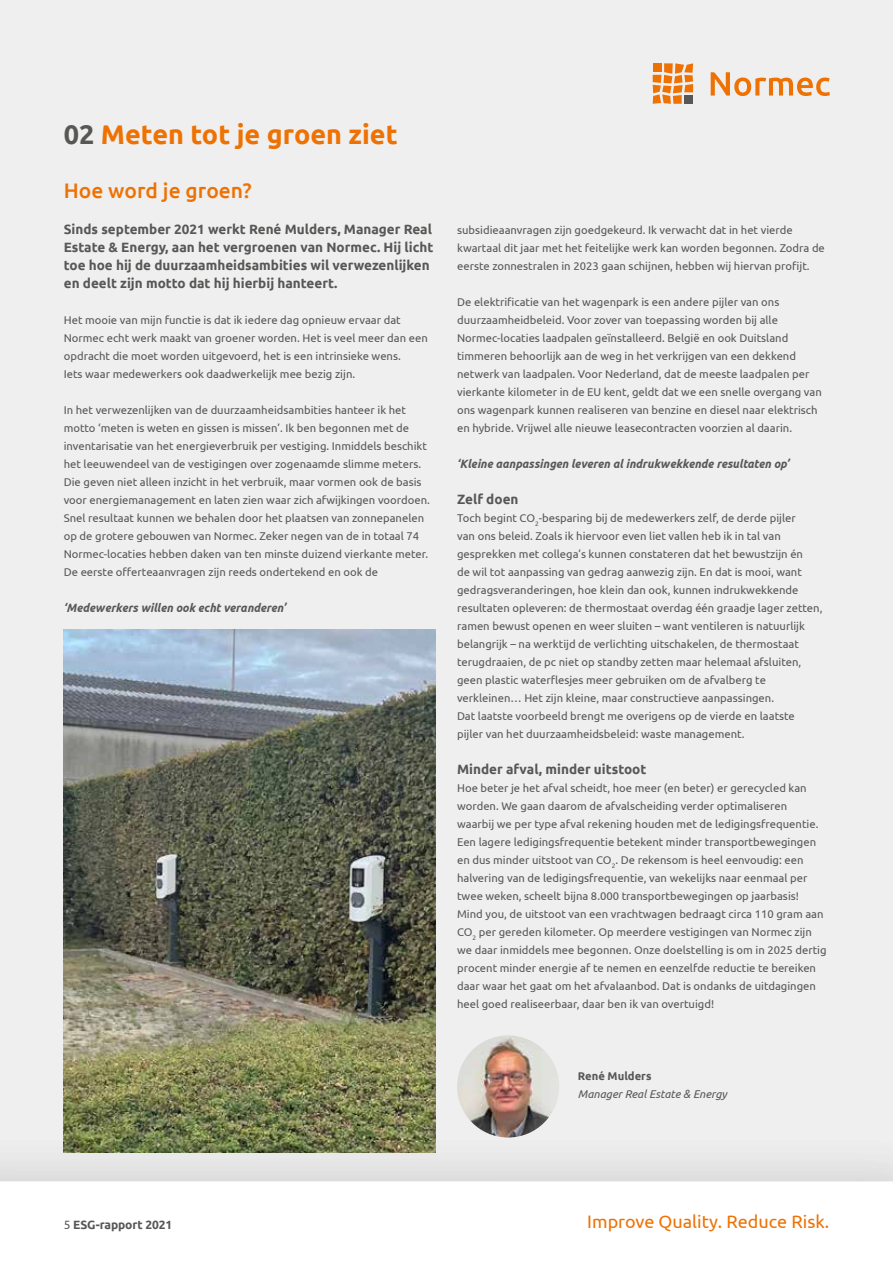
<style>
.page{position:relative;width:893px;height:1263px;background:#fff}
.page>*{position:absolute;margin:0;border:0;box-sizing:border-box;transform-origin:0 0}
.t1{font:700 27px "Ubuntu";color:#ee7203}
.t2{font:500 21px "Ubuntu";color:#ee7203}
.t3{font:18px "Ubuntu";color:#ee7203}
.t4{font:700 13.5px/18px "Ubuntu";color:#575756}
.t5{font:italic 700 12px "Ubuntu";color:#575756;scale:.95 1}
.t6{font:700 12px "Ubuntu";letter-spacing:-.01em;color:#575756}
.t7{font:11.25px/18px "Ubuntu";color:#575756}
.t8{font:italic 11.25px "Ubuntu";color:#575756}
.t9{font:700 11.25px "Ubuntu";color:#575756}
.s1{color:#575756}
.s2{font-weight:400}
</style>
<div class="page">
<div style="left:0;top:0;width:893px;height:1191px;background:#eeefee"></div>
<img style="left:64px;top:629px;width:372px;height:501px">
<img style="left:457px;top:1035px;width:102px;height:102px;border-radius:51px">
<svg style="left:711px;top:72px;width:119px;height:24px"></svg>
<svg style="left:653px;top:63px;width:40px;height:41px"></svg>
<div style="left:0;top:1130px;width:893px;height:133px;background:#575756;opacity:.15"></div>
<svg style="left:0;top:1181px;width:893px;height:82px"></svg>
<h1 class="t1" style="left:64px;top:118px;width:335px"><span class="s1">02</span> Meten tot je groen ziet</h1>
<h2 class="t2" style="left:64px;top:177px;width:189px">Hoe word je groen?</h2>
<p class="t4" style="left:64px;top:220px;width:371px">Sinds september 2021 werkt René Mulders, Manager Real Estate &amp; Energy, aan het vergroenen van Normec. Hij licht toe hoe hij de duurzaamheidsambities wil verwezenlijken en deelt zijn motto dat hij hierbij hanteert.</p>
<p class="t7" style="left:64px;top:311px;width:366px">Het mooie van mijn functie is dat ik iedere dag opnieuw ervaar dat Normec echt werk maakt van groener worden. Het is veel meer dan een opdracht die moet worden uitgevoerd, het is een intrinsieke wens.<br>Iets waar medewerkers ook daadwerkelijk mee bezig zijn.</p>
<p class="t7" style="left:64px;top:401px;width:368px">In het verwezenlijken van de duurzaamheidsambities hanteer ik het motto ‘meten is weten en gissen is missen’. Ik ben begonnen met de inventarisatie van het energieverbruik per vestiging. Inmiddels beschikt het leeuwendeel van de vestigingen over zogenaamde slimme meters.<br>Die geven niet alleen inzicht in het verbruik, maar vormen ook de basis voor energiemanagement en laten zien waar zich afwijkingen voordoen.<br>Snel resultaat kunnen we behalen door het plaatsen van zonnepanelen op de grotere gebouwen van Normec. Zeker negen van de in totaal 74<br>Normec-locaties hebben daken van ten minste duizend vierkante meter.<br>De eerste offerteaanvragen zijn reeds ondertekend en ook de</p>
<p class="t5" style="left:64px;top:600px;width:235px">‘Medewerkers willen ook echt veranderen’</p>
<p class="t7" style="left:457px;top:221px;width:369px">subsidieaanvragen zijn goedgekeurd. Ik verwacht dat in het vierde kwartaal dit jaar met het feitelijke werk kan worden begonnen. Zodra de eerste zonnestralen in 2023 gaan schijnen, hebben wij hiervan profijt.</p>
<p class="t7" style="left:457px;top:293px;width:366px">De elektrificatie van het wagenpark is een andere pijler van ons duurzaamheidbeleid. Voor zover van toepassing worden bij alle Normec-locaties laadpalen geïnstalleerd. België en ook Duitsland timmeren behoorlijk aan de weg in het verkrijgen van een dekkend netwerk van laadpalen. Voor Nederland, dat de meeste laadpalen per vierkante kilometer in de EU kent, geldt dat we een snelle overgang van ons wagenpark kunnen realiseren van benzine en diesel naar elektrisch en hybride. Vrijwel alle nieuwe leasecontracten voorzien al daarin.</p>
<p class="t5" style="left:457px;top:456px;width:351px">‘Kleine aanpassingen leveren al indrukwekkende resultaten op’</p>
<p class="t4" style="left:457px;top:490px;width:63px">Zelf doen</p>
<p class="t7" style="left:457px;top:509px;width:367px">Toch begint CO<sub>2</sub>-besparing bij de medewerkers zelf, de derde pijler<br>van ons beleid. Zoals ik hiervoor even liet vallen heb ik in tal van gesprekken met collega’s kunnen constateren dat het bewustzijn én<br>de wil tot aanpassing van gedrag aanwezig zijn. En dat is mooi, want gedragsveranderingen, hoe klein dan ook, kunnen indrukwekkende resultaten opleveren: de thermostaat overdag één graadje lager zetten, ramen bewust openen en weer sluiten – want ventileren is natuurlijk belangrijk – na werktijd de verlichting uitschakelen, de thermostaat terugdraaien, de pc niet op standby zetten maar helemaal afsluiten, geen plastic waterflesjes meer gebruiken om de afvalberg te verkleinen… Het zijn kleine, maar constructieve aanpassingen.<br>Dat laatste voorbeeld brengt me overigens op de vierde en laatste pijler van het duurzaamheidsbeleid: waste management.</p>
<p class="t4" style="left:457px;top:760px;width:191px">Minder afval, minder uitstoot</p>
<p class="t7" style="left:457px;top:779px;width:371px">Hoe beter je het afval scheidt, hoe meer (en beter) er gerecycled kan worden. We gaan daarom de afvalscheiding verder optimaliseren waarbij we per type afval rekening houden met de ledigingsfrequentie.<br>Een lagere ledigingsfrequentie betekent minder transportbewegingen en dus minder uitstoot van CO<sub>2</sub>. De rekensom is heel eenvoudig: een halvering van de ledigingsfrequentie, van wekelijks naar eenmaal per twee weken, scheelt bijna 8.000 transportbewegingen op jaarbasis!<br>Mind you, de uitstoot van een vrachtwagen bedraagt circa 110 gram aan CO<sub>2</sub> per gereden kilometer. Op meerdere vestigingen van Normec zijn we daar inmiddels mee begonnen. Onze doelstelling is om in 2025 dertig procent minder energie af te nemen en eenzelfde reductie te bereiken daar waar het gaat om het afvalaanbod. Dat is ondanks de uitdagingen heel goed realiseerbaar, daar ben ik van overtuigd!</p>
<p class="t9" style="left:578px;top:1069px;width:75px">René Mulders</p>
<p class="t8" style="left:578px;top:1087px;width:151px">Manager Real Estate &amp; Energy</p>
<p class="t6" style="left:64px;top:1217px;width:110px"><span class="s2">5</span> ESG-rapport 2021</p>
<h3 class="t3" style="left:587px;top:1211px;width:243px">Improve Quality. Reduce Risk.</h3>
</div>
